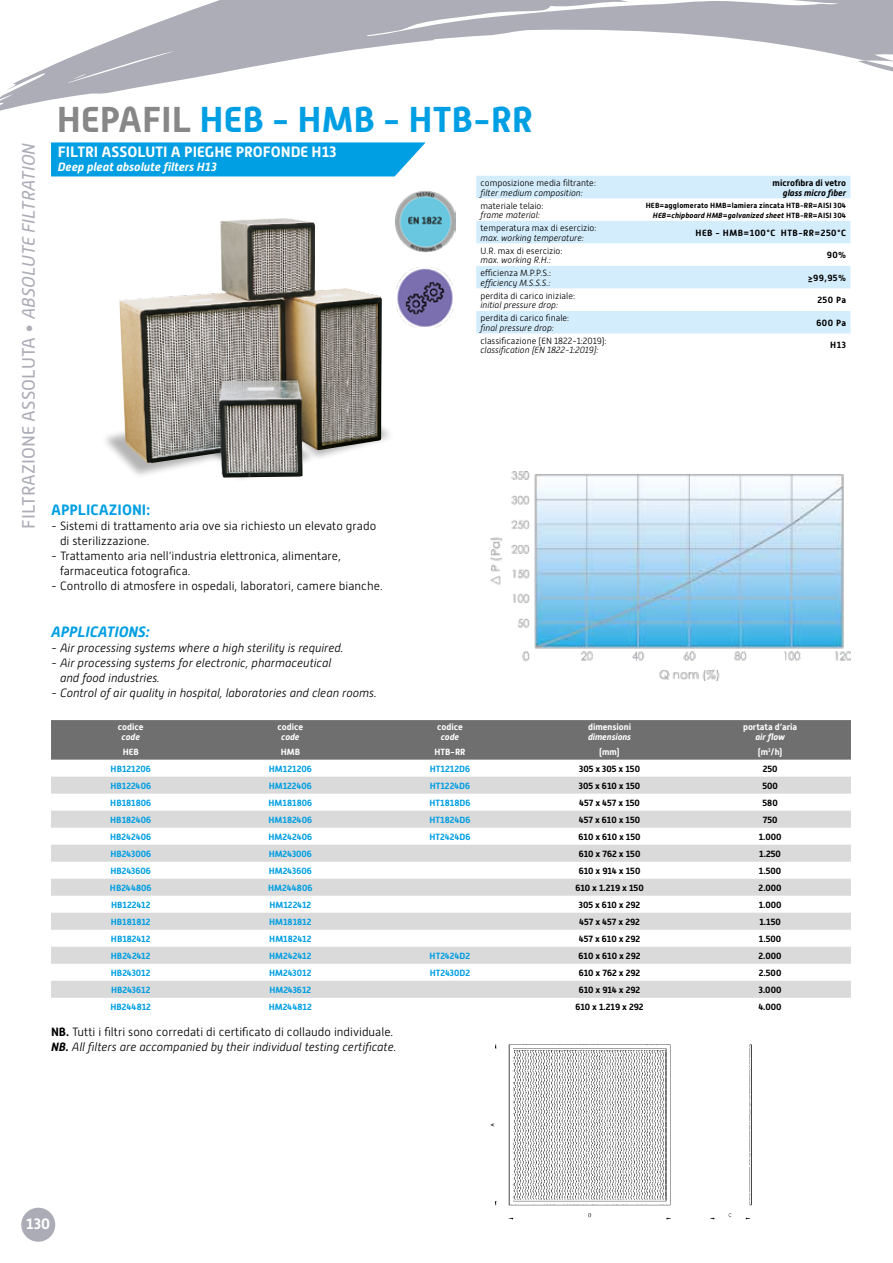
<style>
.page{position:relative;width:893px;height:1263px;background:#fff}
.page>*{position:absolute;margin:0;border:0;box-sizing:border-box;transform-origin:0 0}
.t1{font:700 36px "Alwyn New";color:#009fe3}
.t2{font:18px "Alwyn New";color:#acadb7}
.t3{font:700 15px "Alwyn New";color:#fff}
.t4{font:italic 700 15px "Alwyn New";color:#009fe3}
.t5{font:700 15px "Alwyn New";color:#009fe3}
.t6{font:300 12px/15px "Alwyn New";color:#000}
.t7{font:italic 300 12px/15px "Alwyn New";color:#000}
.t8{font:italic 700 12px "Alwyn New";color:#fff}
.t9{font:700 9px "Alwyn New";color:#009fe3}
.t10{font:700 9px "Alwyn New";color:#000}
.t11{font:300 9px "Alwyn New";color:#000}
.t12{font:italic 300 9px "Alwyn New";color:#000}
.t13{font:700 9px "Alwyn New";color:#fff}
.t14{font:italic 700 9px "Alwyn New";color:#fff}
.t15{font:700 9px "Alwyn New";letter-spacing:.05em;color:#000}
.t16{font:italic 700 9px "Alwyn New";color:#000}
.t17{font:700 7.5px "Alwyn New";letter-spacing:.02em;color:#000}
.t18{font:italic 700 7.5px "Alwyn New";letter-spacing:.02em;color:#000}
.s1{font-style:italic}
.s2{color:#878787}
.s3{font-style:normal}
.s4{font-weight:700}
</style>
<div class="page">
<div style="left:21px;top:1208px;width:34px;height:34px;background:#acacb6;border-radius:50%"></div>
<svg style="left:0;top:0;width:893px;height:111px"></svg>
<div style="left:100px;top:406px;width:182px;height:73px;background:#000;opacity:.3"></div>
<div style="left:200px;top:420px;width:117px;height:63px;background:#fff"></div>
<div style="left:278px;top:399px;width:117px;height:62px;background:#000;opacity:.3"></div>
<img style="left:119px;top:218px;width:263px;height:260px">
<img style="left:490px;top:472px;width:360px;height:208px">
<div style="left:51px;top:142px;width:375px;height:34px;background:#009fe3"></div>
<img style="left:490px;top:1044px;width:262px;height:176px">
<img style="left:395px;top:191px;width:60px;height:61px">
<svg style="left:51px;top:777px;width:800px;height:221px;fill:#dadada"></svg>
<img style="left:396px;top:267px;width:58px;height:61px">
<svg style="left:476px;top:176px;width:374px;height:157px;fill:#d4edfc"></svg>
<div style="left:51px;top:720px;width:800px;height:40px;background:#706f6f"></div>
<h2 class="t2" style="left:19px;top:529px;width:387px;rotate:-90deg">FILTRAZIONE ASSOLUTA • <span class="s1">ABSOLUTE FILTRATION</span></h2>
<h1 class="t1" style="left:57px;top:99px;width:477px"><span class="s2">HEPAFIL</span> HEB - HMB - HTB-RR</h1>
<h3 class="t3" style="left:58px;top:143px;width:280px">FILTRI ASSOLUTI A PIEGHE PROFONDE H13</h3>
<h3 class="t8" style="left:58px;top:160px;width:160px">Deep pleat absolute filters H13</h3>
<h3 class="t5" style="left:51px;top:501px;width:101px">APPLICAZIONI:</h3>
<h3 class="t6" style="left:60px;top:518px;width:318px;text-indent:-9px">- Sistemi di trattamento aria ove sia richiesto un elevato grado di sterilizzazione.</h3>
<h3 class="t6" style="left:60px;top:548px;width:283px;text-indent:-9px">- Trattamento aria nell’industria elettronica, alimentare, farmaceutica fotografica.</h3>
<h3 class="t6" style="left:51px;top:578px;width:333px">- Controllo di atmosfere in ospedali, laboratori, camere bianche.</h3>
<h3 class="t4" style="left:51px;top:623px;width:100px">APPLICATIONS:</h3>
<h3 class="t7" style="left:51px;top:640px;width:294px">- Air processing systems where a high sterility is required.</h3>
<h3 class="t7" style="left:60px;top:655px;width:273px;text-indent:-9px">- Air processing systems for electronic, pharmaceutical and food industries.</h3>
<h3 class="t7" style="left:51px;top:685px;width:327px">- Control of air quality in hospital, laboratories and clean rooms.</h3>
<p class="t11" style="left:480px;top:178px;width:117px">composizione media filtrante:</p>
<p class="t10" style="left:773px;top:178px;width:75px">microfibra di vetro</p>
<p class="t11" style="left:480px;top:201px;width:64px">materiale telaio:</p>
<p class="t17" style="left:646px;top:201px;width:202px">HEB=agglomerato HMB=lamiera zincata HTB-RR=AISI 304</p>
<p class="t11" style="left:480px;top:223px;width:117px">temperatura max di esercizio:</p>
<p class="t11" style="left:480px;top:246px;width:83px">U.R. max di esercizio:</p>
<p class="t11" style="left:480px;top:268px;width:72px">efficienza M.P.P.S.:</p>
<p class="t11" style="left:480px;top:291px;width:96px">perdita di carico iniziale:</p>
<p class="t11" style="left:480px;top:313px;width:90px">perdita di carico finale:</p>
<p class="t11" style="left:480px;top:336px;width:127px">classificazione (EN 1822-1:2019):</p>
<p class="t12" style="left:480px;top:188px;width:104px">filter medium composition:</p>
<p class="t16" style="left:783px;top:187px;width:65px">glass micro fiber</p>
<p class="t12" style="left:480px;top:210px;width:61px">frame material:</p>
<p class="t18" style="left:653px;top:211px;width:195px">HEB=chipboard HMB=galvanized sheet <span class="s3">HTB-RR=AISI 304</span></p>
<p class="t12" style="left:480px;top:233px;width:105px">max. working temperature:</p>
<p class="t15" style="left:696px;top:227px;width:152px">HEB - HMB=100°C HTB-RR=250°C</p>
<p class="t10" style="left:827px;top:250px;width:21px">90%</p>
<p class="t12" style="left:480px;top:255px;width:72px">max. working R.H.:</p>
<p class="t10" style="left:808px;top:272px;width:40px">≥99,95%</p>
<p class="t12" style="left:480px;top:278px;width:71px">efficiency M.S.S.S.:</p>
<p class="t10" style="left:817px;top:295px;width:30px">250 Pa</p>
<p class="t12" style="left:480px;top:300px;width:79px">initial pressure drop:</p>
<p class="t10" style="left:816px;top:317px;width:31px">600 Pa</p>
<p class="t12" style="left:480px;top:323px;width:75px">final pressure drop:</p>
<p class="t10" style="left:830px;top:340px;width:17px">H13</p>
<p class="t12" style="left:480px;top:345px;width:119px">classification (EN 1822-1:2019):</p>
<p class="t13" style="left:118px;top:721px;width:27px">codice</p>
<p class="t13" style="left:278px;top:721px;width:27px">codice</p>
<p class="t13" style="left:437px;top:721px;width:27px">codice</p>
<p class="t13" style="left:588px;top:721px;width:44px">dimensioni</p>
<p class="t13" style="left:743px;top:721px;width:56px">portata d’aria</p>
<p class="t14" style="left:122px;top:732px;width:20px">code</p>
<p class="t14" style="left:281px;top:732px;width:20px">code</p>
<p class="t14" style="left:441px;top:732px;width:20px">code</p>
<p class="t14" style="left:588px;top:732px;width:44px">dimensions</p>
<p class="t14" style="left:755px;top:732px;width:31px">air flow</p>
<p class="t13" style="left:123px;top:746px;width:18px">HEB</p>
<p class="t13" style="left:281px;top:746px;width:21px">HMB</p>
<p class="t13" style="left:434px;top:746px;width:32px">HTB-RR</p>
<p class="t13" style="left:599px;top:746px;width:22px">(mm)</p>
<p class="t13" style="left:758px;top:746px;width:26px">(m<sup>3</sup>/h)</p>
<p class="t9" style="left:111px;top:763px;width:42px">HB121206</p>
<p class="t9" style="left:269px;top:763px;width:44px">HM121206</p>
<p class="t9" style="left:430px;top:763px;width:42px">HT1212D6</p>
<p class="t10" style="left:579px;top:763px;width:62px">305 x 305 x 150</p>
<p class="t10" style="left:763px;top:763px;width:16px">250</p>
<p class="t9" style="left:110px;top:780px;width:42px">HB122406</p>
<p class="t9" style="left:269px;top:780px;width:45px">HM122406</p>
<p class="t9" style="left:430px;top:780px;width:42px">HT1224D6</p>
<p class="t10" style="left:579px;top:780px;width:63px">305 x 610 x 150</p>
<p class="t10" style="left:762px;top:780px;width:17px">500</p>
<p class="t9" style="left:110px;top:797px;width:43px">HB181806</p>
<p class="t9" style="left:269px;top:797px;width:45px">HM181806</p>
<p class="t9" style="left:429px;top:797px;width:42px">HT1818D6</p>
<p class="t10" style="left:579px;top:797px;width:62px">457 x 457 x 150</p>
<p class="t10" style="left:762px;top:797px;width:17px">580</p>
<p class="t9" style="left:110px;top:814px;width:43px">HB182406</p>
<p class="t9" style="left:269px;top:814px;width:45px">HM182406</p>
<p class="t9" style="left:429px;top:814px;width:42px">HT1824D6</p>
<p class="t10" style="left:579px;top:814px;width:63px">457 x 610 x 150</p>
<p class="t10" style="left:763px;top:814px;width:16px">750</p>
<p class="t9" style="left:110px;top:831px;width:43px">HB242406</p>
<p class="t9" style="left:269px;top:831px;width:45px">HM242406</p>
<p class="t9" style="left:429px;top:831px;width:42px">HT2424D6</p>
<p class="t10" style="left:578px;top:831px;width:64px">610 x 610 x 150</p>
<p class="t10" style="left:759px;top:831px;width:24px">1.000</p>
<p class="t9" style="left:110px;top:848px;width:42px">HB243006</p>
<p class="t9" style="left:269px;top:848px;width:45px">HM243006</p>
<p class="t10" style="left:579px;top:848px;width:63px">610 x 762 x 150</p>
<p class="t10" style="left:759px;top:848px;width:23px">1.250</p>
<p class="t9" style="left:110px;top:865px;width:42px">HB243606</p>
<p class="t9" style="left:269px;top:865px;width:45px">HM243606</p>
<p class="t10" style="left:579px;top:865px;width:63px">610 x 914 x 150</p>
<p class="t10" style="left:759px;top:865px;width:24px">1.500</p>
<p class="t9" style="left:110px;top:882px;width:43px">HB244806</p>
<p class="t9" style="left:268px;top:882px;width:46px">HM244806</p>
<p class="t10" style="left:575px;top:882px;width:70px">610 x 1.219 x 150</p>
<p class="t10" style="left:759px;top:882px;width:25px">2.000</p>
<p class="t9" style="left:111px;top:899px;width:41px">HB122412</p>
<p class="t9" style="left:269px;top:899px;width:43px">HM122412</p>
<p class="t10" style="left:579px;top:899px;width:63px">305 x 610 x 292</p>
<p class="t10" style="left:759px;top:899px;width:24px">1.000</p>
<p class="t9" style="left:111px;top:916px;width:41px">HB181812</p>
<p class="t9" style="left:269px;top:916px;width:44px">HM181812</p>
<p class="t10" style="left:579px;top:916px;width:62px">457 x 457 x 292</p>
<p class="t10" style="left:759px;top:916px;width:23px">1.150</p>
<p class="t9" style="left:111px;top:933px;width:41px">HB182412</p>
<p class="t9" style="left:269px;top:933px;width:44px">HM182412</p>
<p class="t10" style="left:579px;top:933px;width:63px">457 x 610 x 292</p>
<p class="t10" style="left:759px;top:933px;width:24px">1.500</p>
<p class="t9" style="left:111px;top:950px;width:41px">HB242412</p>
<p class="t9" style="left:269px;top:950px;width:44px">HM242412</p>
<p class="t9" style="left:430px;top:950px;width:42px">HT2424D2</p>
<p class="t10" style="left:578px;top:950px;width:64px">610 x 610 x 292</p>
<p class="t10" style="left:758px;top:950px;width:25px">2.000</p>
<p class="t9" style="left:111px;top:967px;width:41px">HB243012</p>
<p class="t9" style="left:269px;top:967px;width:44px">HM243012</p>
<p class="t9" style="left:430px;top:967px;width:42px">HT2430D2</p>
<p class="t10" style="left:579px;top:967px;width:63px">610 x 762 x 292</p>
<p class="t10" style="left:759px;top:967px;width:24px">2.500</p>
<p class="t9" style="left:111px;top:984px;width:41px">HB243612</p>
<p class="t9" style="left:269px;top:984px;width:43px">HM243612</p>
<p class="t10" style="left:579px;top:984px;width:63px">610 x 914 x 292</p>
<p class="t10" style="left:759px;top:984px;width:24px">3.000</p>
<p class="t9" style="left:110px;top:1001px;width:42px">HB244812</p>
<p class="t9" style="left:269px;top:1001px;width:45px">HM244812</p>
<p class="t10" style="left:575px;top:1001px;width:70px">610 x 1.219 x 292</p>
<p class="t10" style="left:759px;top:1001px;width:25px">4.000</p>
<h3 class="t6" style="left:51px;top:1024px;width:344px"><span class="s4">NB.</span> Tutti i filtri sono corredati di certificato di collaudo individuale.</h3>
<h3 class="t7" style="left:51px;top:1040px;width:347px"><span class="s4">NB.</span> All filters are accompanied by their individual testing certificate.</h3>
<h3 class="t3" style="left:26px;top:1215px;width:25px">130</h3>
</div>
